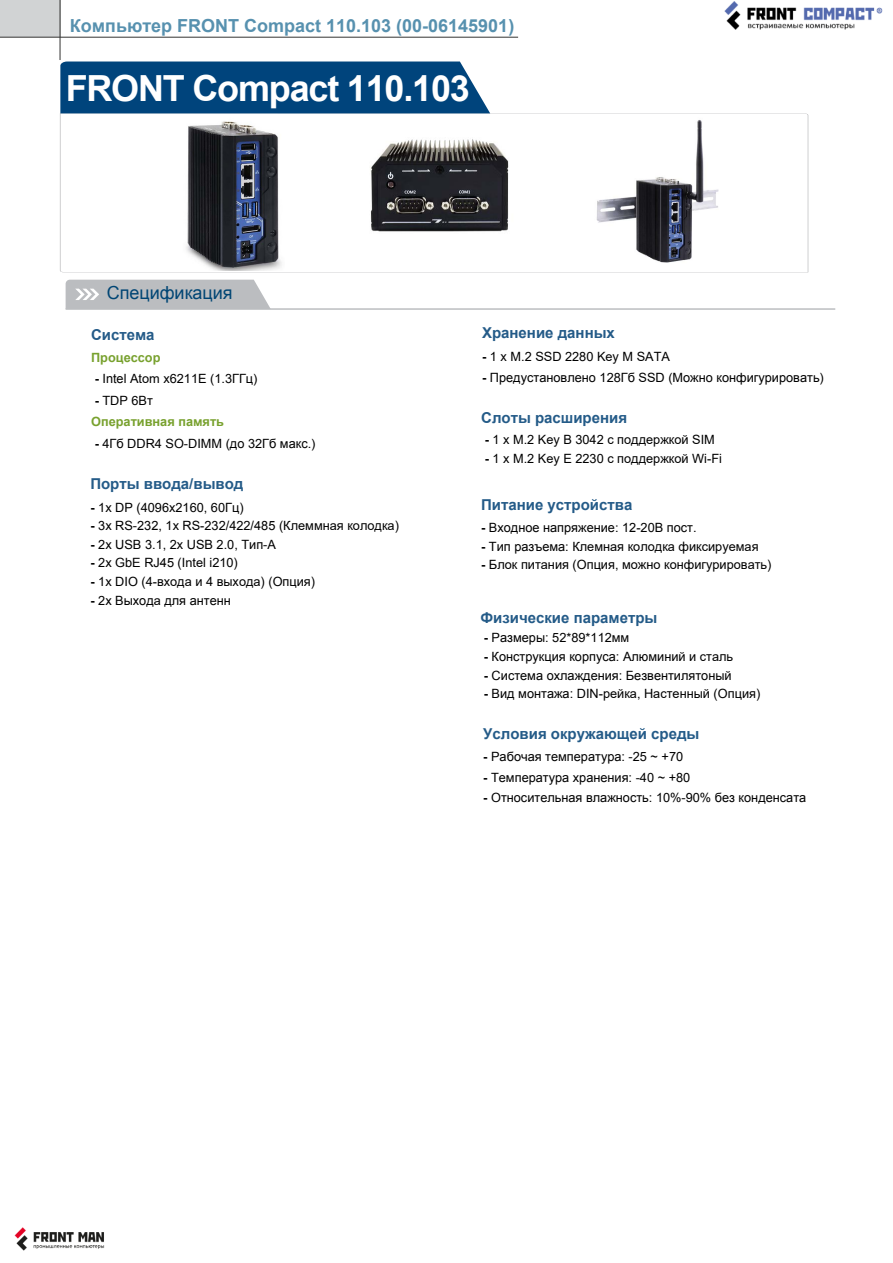
<style>
.page{position:relative;width:893px;height:1263px;background:#fff}
.page>*{position:absolute;margin:0;border:0;box-sizing:border-box;transform-origin:0 0}
.t1{font:700 36px "Arial";letter-spacing:-.035em;color:#fff}
.t2{font:700 18px "Arial";color:#5791af}
.t3{font:18px "Arial";color:#004574}
.t4{font:700 15px "Arial";color:#245b88}
.t5{font:12.75px "Arial";color:#000}
.t6{font:700 12.75px/21.5px "Arial";color:#78a12e}
.s1{font-weight:700}
.s2{color:#000}
.s3{font-weight:400;color:#000}
</style>
<div class="page">
<svg style="left:60px;top:113px;width:748px;height:159px"></svg>
<img style="left:277px;top:113px;width:133px;height:1px">
<div style="left:60px;top:62px;width:430px;height:51px;background:#00447c"></div>
<div style="left:0;top:0;width:60px;height:37px;background:#d1d3d4"></div>
<hr style="left:0;top:37px;width:518px;height:1px;background:#333332">
<hr style="left:60px;top:0;width:1px;height:60px;background:#333332">
<hr style="left:66px;top:308px;width:769px;height:2px;background:#bcbec0">
<svg style="left:66px;top:280px;width:204px;height:28px;background:#bfc1c3"></svg>
<img style="left:14px;top:1227px;width:91px;height:24px">
<img style="left:724px;top:1px;width:159px;height:29px">
<img style="left:181px;top:118px;width:104px;height:152px">
<img style="left:350px;top:126px;width:188px;height:125px">
<img style="left:580px;top:118px;width:139px;height:146px">
<h2 class="t2" style="left:70px;top:13px;width:446px">Компьютер FRONT Compact 110.103 (00-06145901)</h2>
<h1 class="t1" style="left:66px;top:63px;width:406px">FRONT Compact 110.103</h1>
<h2 class="t3" style="left:107px;top:281px;width:127px">Спецификация</h2>
<p class="t4" style="left:91px;top:324px;width:65px">Система</p>
<p class="t6" style="left:91px;top:347px;width:71px">Процессор</p>
<p class="t5" style="left:95px;top:370px;width:164px"><span class="s1">-</span> Intel Atom x6211E (1.3ГГц)</p>
<p class="t6" style="left:91px;top:390px;width:134px"><span class="s2">-</span> <span class="s3">TDP 6Вт<br></span>Оперативная память</p>
<p class="t5" style="left:95px;top:434px;width:222px"><span class="s1">-</span> 4Гб DDR4 SO-DIMM (до 32Гб макс.)</p>
<p class="t4" style="left:90px;top:473px;width:154px">Порты ввода/вывод</p>
<p class="t5" style="left:90px;top:498px;width:155px"><span class="s1">-</span> 1x DP (4096x2160, 60Гц)</p>
<p class="t5" style="left:90px;top:517px;width:310px"><span class="s1">-</span> 3х RS-232, 1x RS-232/422/485 (Клеммная колодка)</p>
<p class="t5" style="left:90px;top:536px;width:187px"><span class="s1">-</span> 2x USB 3.1, 2x USB 2.0, Тип-А</p>
<p class="t5" style="left:90px;top:554px;width:149px"><span class="s1">-</span> 2х GbE RJ45 (Intel i210)</p>
<p class="t5" style="left:90px;top:573px;width:226px"><span class="s1">-</span> 1x DIO (4-входа и 4 выхода) (Опция)</p>
<p class="t5" style="left:90px;top:591px;width:142px"><span class="s1">-</span> 2х Выхода для антенн</p>
<p class="t4" style="left:482px;top:322px;width:134px">Хранение данных</p>
<p class="t5" style="left:482px;top:347px;width:189px"><span class="s1">-</span> 1 x M.2 SSD 2280 Key M SATA</p>
<p class="t5" style="left:482px;top:369px;width:343px"><span class="s1">-</span> Предустановлено 128Гб SSD (Можно конфигурировать)</p>
<p class="t4" style="left:481px;top:407px;width:147px">Слоты расширения</p>
<p class="t5" style="left:485px;top:431px;width:232px"><span class="s1">-</span> 1 х M.2 Key B 3042 c поддержкой SIM</p>
<p class="t5" style="left:485px;top:449px;width:239px"><span class="s1">-</span> 1 х M.2 Key E 2230 с поддержкой Wi-Fi</p>
<p class="t4" style="left:481px;top:494px;width:153px">Питание устройства</p>
<p class="t5" style="left:481px;top:519px;width:217px"><span class="s1">-</span> Входное напряжение: 12-20В пост.</p>
<p class="t5" style="left:481px;top:538px;width:279px"><span class="s1">-</span> Тип разъема: Клемная колодка фиксируемая</p>
<p class="t5" style="left:481px;top:556px;width:292px"><span class="s1">-</span> Блок питания (Опция, можно конфигурировать)</p>
<p class="t4" style="left:480px;top:607px;width:178px">Физические параметры</p>
<p class="t5" style="left:484px;top:629px;width:147px"><span class="s1">-</span> Размеры: 52*89*112мм</p>
<p class="t5" style="left:484px;top:648px;width:251px"><span class="s1">-</span> Конструкция корпуса: Алюминий и сталь</p>
<p class="t5" style="left:484px;top:666px;width:249px"><span class="s1">-</span> Система охлаждения: Безвентилятоный</p>
<p class="t5" style="left:484px;top:685px;width:278px"><span class="s1">-</span> Вид монтажа: DIN-рейка, Настенный (Опция)</p>
<p class="t4" style="left:483px;top:723px;width:218px">Условия окружающей среды</p>
<p class="t5" style="left:483px;top:748px;width:201px"><span class="s1">-</span> Рабочая температура: -25 ~ +70</p>
<p class="t5" style="left:483px;top:768px;width:208px"><span class="s1">-</span> Температура хранения: -40 ~ +80</p>
<p class="t5" style="left:483px;top:789px;width:324px"><span class="s1">-</span> Относительная влажность: 10%-90% без конденсата</p>
</div>
